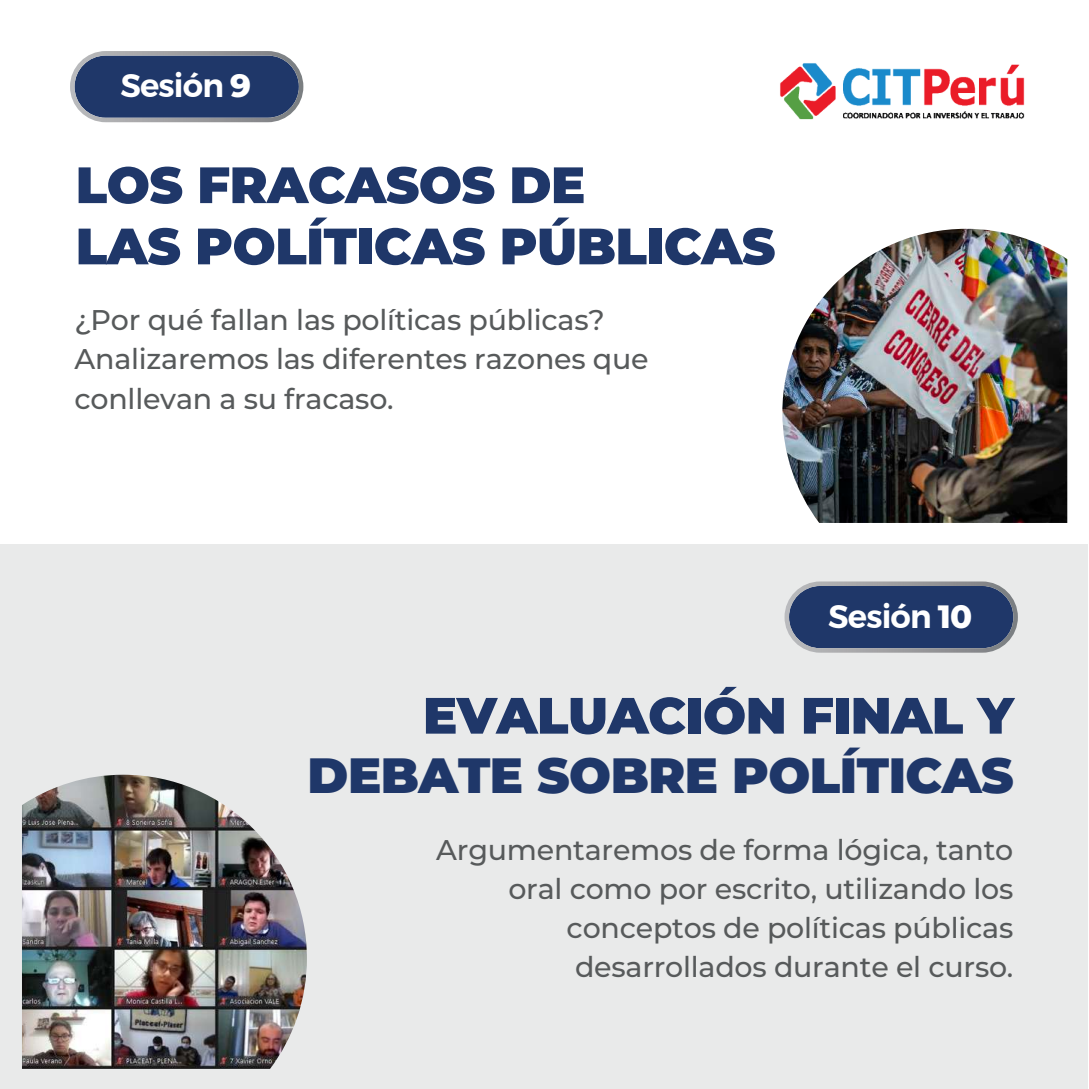
<style>
.page{position:relative;width:1089px;height:1089px;background:#fff}
.page>*{position:absolute;margin:0;border:0;box-sizing:border-box;transform-origin:0 0}
.t1{font:900 51px/61.2px "Montserrat";letter-spacing:-.01em;color:#1f3769}
.t2{font:900 49.5px "Montserrat";letter-spacing:-.01em;color:#1f3769}
.t3{font:600 32.25px "Montserrat";letter-spacing:-.025em;color:#fff}
.t4{font:500 28.5px/39px "Montserrat";letter-spacing:-.01em;color:#575a5b;text-align:right}
.s1{font-weight:800}
</style>
<div class="page">
<div style="left:0;top:544px;width:1088px;height:545px;background:#e9eaea"></div>
<img style="left:782px;top:229px;width:285px;height:294px">
<img style="left:22px;top:774px;width:285px;height:294px">
<svg style="left:70px;top:51px;width:233px;height:71px;background:#40537b"></svg>
<svg style="left:784px;top:581px;width:233px;height:71px;background:#3e5279"></svg>
<img style="left:780px;top:63px;width:245px;height:57px">
<p class="t3" style="left:120px;top:60px;width:132px">Sesión <span class="s1">9</span></p>
<h1 class="t1" style="left:76px;top:151px;width:701px">LOS FRACASOS DE<br>LAS POLÍTICAS PÚBLICAS</h1>
<p class="t4" style="left:74px;top:300px;width:575px;text-align:left">¿Por qué fallan las políticas públicas?<br>Analizaremos las diferentes razones que conllevan a su fracaso.</p>
<p class="t3" style="left:828px;top:590px;width:145px">Sesión <span class="s1">10</span></p>
<h1 class="t1" style="left:423px;top:681px;width:592px">EVALUACIÓN FINAL Y</h1>
<h2 class="t2" style="left:307px;top:738px;width:707px">DEBATE SOBRE POLÍTICAS</h2>
<p class="t4" style="left:436px;top:829px;width:578px">Argumentaremos de forma lógica, tanto oral como por escrito, utilizando los conceptos de políticas públicas desarrollados durante el curso.</p>
</div>
